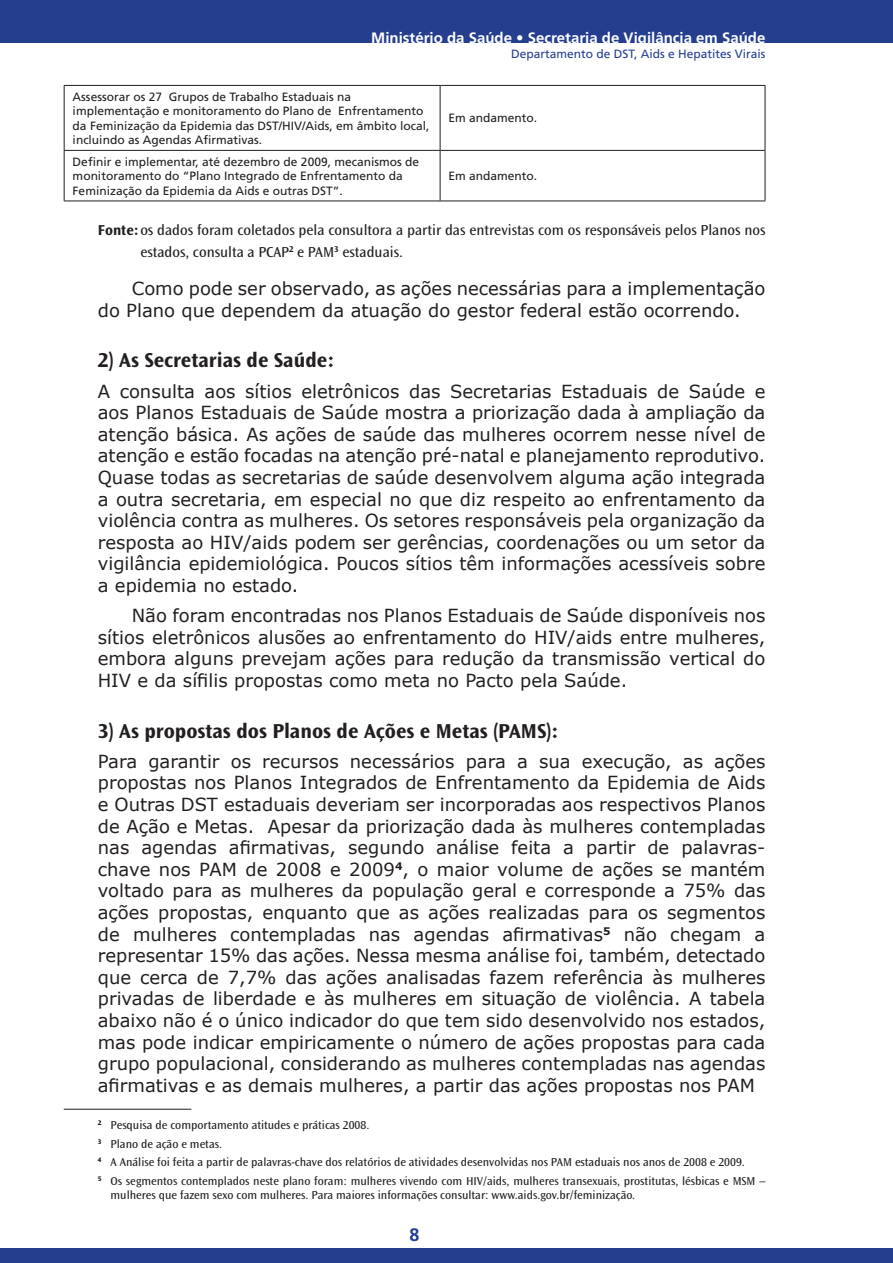
<style>
.page{position:relative;width:893px;height:1263px;background:#fff}
.page>*{position:absolute;margin:0;border:0;box-sizing:border-box;transform-origin:0 0}
.t1{font:700 21px "Ocean Sans Std";color:#231f20}
.t2{font:18px/21.6px "Verdana";color:#231f20;text-align:justify}
.t3{font:700 18px "Frutiger LT Std";color:#253f8e}
.t4{font:15px/21.6px "Ocean Sans Std";color:#231f20}
.t5{font:700 15px "Frutiger LT Std";color:#fff}
.t6{font:12px/18.6px "Ocean Sans Std";color:#231f20}
.t7{font:12px/14.4px "Frutiger LT Std";color:#231f20}
.t8{font:12px "Frutiger LT Std";color:#253f8e}
.s1{font-weight:700}
</style>
<div class="page">
<div style="left:0;top:0;width:893px;height:43px;background:#253f8e"></div>
<div style="left:0;top:1248px;width:893px;height:15px;background:#253f8e"></div>
<hr style="left:64px;top:85px;width:376px;height:1px;background:#231f20">
<hr style="left:64px;top:86px;width:1px;height:64px;background:#231f20">
<hr style="left:440px;top:85px;width:325px;height:1px;background:#231f20">
<hr style="left:440px;top:86px;width:1px;height:64px;background:#231f20">
<hr style="left:765px;top:86px;width:1px;height:64px;background:#231f20">
<hr style="left:64px;top:150px;width:376px;height:1px;background:#231f20">
<hr style="left:64px;top:151px;width:1px;height:50px;background:#231f20">
<hr style="left:440px;top:150px;width:325px;height:1px;background:#231f20">
<hr style="left:440px;top:151px;width:1px;height:50px;background:#231f20">
<hr style="left:765px;top:151px;width:1px;height:50px;background:#231f20">
<hr style="left:64px;top:201px;width:376px;height:1px;background:#231f20">
<hr style="left:440px;top:201px;width:325px;height:1px;background:#231f20">
<hr style="left:64px;top:1109px;width:127px;height:1px;background:#231f20">
<p class="t5" style="left:371px;top:29px;width:396px">Ministério da Saúde • Secretaria de Vigilância em Saúde</p>
<p class="t8" style="left:511px;top:46px;width:256px">Departamento de DST, Aids e Hepatites Virais</p>
<p class="t7" style="left:73px;top:89px;width:358px">Assessorar os 27 Grupos de Trabalho Estaduais na implementação e monitoramento do Plano de Enfrentamento da Feminização da Epidemia das DST/HIV/Aids, em âmbito local, incluindo as Agendas Afirmativas.</p>
<p class="t7" style="left:73px;top:154px;width:348px">Definir e implementar, até dezembro de 2009, mecanismos de monitoramento do “Plano Integrado de Enfrentamento da<br>Feminização da Epidemia da Aids e outras DST”.</p>
<p class="t7" style="left:449px;top:111px;width:90px">Em andamento.</p>
<p class="t7" style="left:449px;top:169px;width:90px">Em andamento.</p>
<p class="t4" style="left:140px;top:219px;width:627px;text-indent:-43px"><span class="s1">Fonte:</span> os dados foram coletados pela consultora a partir das entrevistas com os responsáveis pelos Planos nos estados, consulta a PCAP<sup>2</sup> e PAM<sup>3</sup> estaduais.</p>
<p class="t2" style="left:98px;top:278px;width:669px;text-indent:34px">Como pode ser observado, as ações necessárias para a implementação do Plano que dependem da atuação do gestor federal estão ocorrendo.</p>
<p class="t1" style="left:98px;top:349px;width:238px">2) As Secretarias de Saúde:</p>
<p class="t2" style="left:98px;top:380px;width:669px">A consulta aos sítios eletrônicos das Secretarias Estaduais de Saúde e aos Planos Estaduais de Saúde mostra a priorização dada à ampliação da atenção básica. As ações de saúde das mulheres ocorrem nesse nível de atenção e estão focadas na atenção pré-natal e planejamento reprodutivo.<br>Quase todas as secretarias de saúde desenvolvem alguma ação integrada a outra secretaria, em especial no que diz respeito ao enfrentamento da violência contra as mulheres. Os setores responsáveis pela organização da resposta ao HIV/aids podem ser gerências, coordenações ou um setor da vigilância epidemiológica. Poucos sítios têm informações acessíveis sobre a epidemia no estado.</p>
<p class="t2" style="left:98px;top:605px;width:669px;text-indent:34px">Não foram encontradas nos Planos Estaduais de Saúde disponíveis nos sítios eletrônicos alusões ao enfrentamento do HIV/aids entre mulheres, embora alguns prevejam ações para redução da transmissão vertical do HIV e da sífilis propostas como meta no Pacto pela Saúde.</p>
<p class="t1" style="left:98px;top:719px;width:462px">3) As propostas dos Planos de Ações e Metas (PAMS):</p>
<p class="t2" style="left:98px;top:751px;width:669px">Para garantir os recursos necessários para a sua execução, as ações propostas nos Planos Integrados de Enfrentamento da Epidemia de Aids e Outras DST estaduais deveriam ser incorporadas aos respectivos Planos de Ação e Metas. Apesar da priorização dada às mulheres contempladas nas agendas afirmativas, segundo análise feita a partir de palavras&shy;chave nos PAM de 2008 e 2009<sup>4</sup>, o maior volume de ações se mantém voltado para as mulheres da população geral e corresponde a 75% das ações propostas, enquanto que as ações realizadas para os segmentos de mulheres contempladas nas agendas afirmativas<sup>5</sup> não chegam a representar 15% das ações. Nessa mesma análise foi, também, detectado que cerca de 7,7% das ações analisadas fazem referência às mulheres privadas de liberdade e às mulheres em situação de violência. A tabela abaixo não é o único indicador do que tem sido desenvolvido nos estados, mas pode indicar empiricamente o número de ações propostas para cada grupo populacional, considerando as mulheres contempladas nas agendas afirmativas e as demais mulheres, a partir das ações propostas nos PAM</p>
<p class="t6" style="left:98px;top:1116px;width:669px"><sup>2</sup> Pesquisa de comportamento atitudes e práticas 2008.<br><sup>3</sup> Plano de ação e metas.<br><sup>4</sup> A Análise foi feita a partir de palavras-chave dos relatórios de atividades desenvolvidas nos PAM estaduais nos anos de 2008 e 2009.<br><sup>5</sup> Os segmentos contemplados neste plano foram: mulheres vivendo com HIV/aids, mulheres transexuais, prostitutas, lésbicas e MSM –</p>
<p class="t6" style="left:111px;top:1186px;width:526px">mulheres que fazem sexo com mulheres. Para maiores informações consultar: www.aids.gov.br/feminização.</p>
<p class="t3" style="left:410px;top:1224px;width:12px">8</p>
</div>
